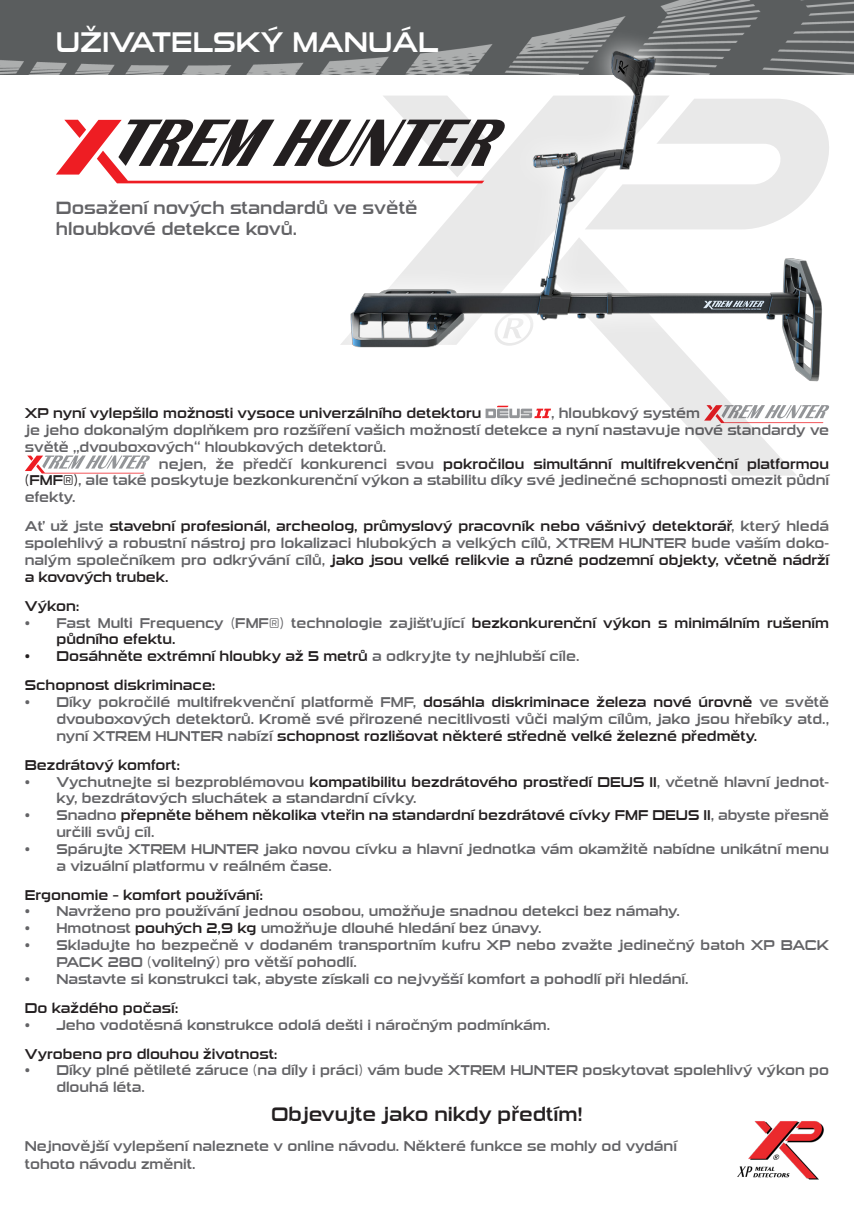
<style>
.page{position:relative;width:854px;height:1206px;background:#fff}
.page>*{position:absolute;margin:0;border:0;box-sizing:border-box;transform-origin:0 0}
.t1{font:28px "Sui Generis Rg";color:#fff}
.t2{font:19.25px "Sui Generis Rg";color:#231f20}
.t3{font:17.5px/21px "Sui Generis Rg";color:#636366}
.t4{font:14px/16.8px "Sui Generis Rg";color:#636366}
.t5{font:14px/16.8px "Sui Generis Rg";color:#231f20}
.s1{color:#636366}
.s2{color:#231f20}
</style>
<div class="page">
<svg style="left:485px;top:406px;width:63px;height:12px"></svg>
<svg style="left:797px;top:405px;width:32px;height:18px"></svg>
<svg style="left:25px;top:455px;width:125px;height:18px"></svg>
<svg style="left:548px;top:404px;width:249px;height:71px"></svg>
<img style="left:0;top:0;width:853px;height:74px">
<svg style="left:56px;top:119px;width:191px;height:64px"></svg>
<img style="left:247px;top:18px;width:606px;height:385px">
<img style="left:737px;top:1121px;width:87px;height:59px">
<h1 class="t1" style="left:56px;top:26px;width:384px">UŽIVATELSKÝ MANUÁL</h1>
<p class="t3" style="left:56px;top:197px;width:363px">Dosažení nových standardů ve světě hloubkové detekce kovů.</p>
<p class="t5" style="left:25px;top:405px;width:458px">XP nyní vylepšilo možnosti vysoce univerzálního detektoru</p>
<p class="t4" style="left:551px;top:405px;width:150px">, hloubkový systém</p>
<p class="t4" style="left:25px;top:422px;width:805px">je jeho dokonalým doplňkem pro rozšíření vašich možností detekce a nyní nastavuje nové standardy ve</p>
<p class="t4" style="left:25px;top:438px;width:363px">světě „dvouboxových“ hloubkových detektorů.</p>
<p class="t5" style="left:159px;top:455px;width:671px"><span class="s1">nejen, že předčí konkurenci svou</span> pokročilou simultánní multifrekvenční platformou</p>
<p class="t4" style="left:25px;top:472px;width:805px"><span class="s2">(FMF®)</span>, ale také poskytuje bezkonkurenční výkon a stabilitu díky své jedinečné schopnosti omezit půdní</p>
<p class="t4" style="left:25px;top:489px;width:52px">efekty.</p>
<p class="t5" style="left:25px;top:518px;width:805px;text-align:justify"><span class="s1">Ať už jste</span> stavební profesionál, archeolog, průmyslový pracovník nebo vášnivý detektorář<span class="s1">, který hledá spolehlivý a robustní nástroj pro lokalizaci hlubokých a velkých cílů, XTREM HUNTER bude vaším doko&shy;nalým společníkem pro odkrývání cílů,</span> jako jsou velké relikvie a různé podzemní objekty, včetně nádrží a kovových trubek.</p>
<p class="t5" style="left:25px;top:597px;width:56px">Výkon:</p>
<p class="t5" style="left:56px;top:614px;width:774px;text-indent:-31px"><span class="s1">• Fast Multi Frequency (FMF®) technologie zajišťující</span> bezkonkurenční výkon s minimálním rušením půdního efektu.</p>
<p class="t5" style="left:25px;top:642px;width:556px;line-height:29.1px">• Dosáhněte extrémní hloubky až 5 metrů <span class="s1">a odkryjte ty nejhlubší cíle.<br></span>Schopnost diskriminace:</p>
<p class="t4" style="left:56px;top:694px;width:774px;text-align:justify;text-indent:-31px">• Díky pokročilé multifrekvenční platformě FMF, <span class="s2">dosáhla diskriminace železa nové úrovně</span> ve světě dvouboxových detektorů. Kromě své přirozené necitlivosti vůči malým cílům, jako jsou hřebíky atd., nyní XTREM HUNTER nabízí <span class="s2">schopnost rozlišovat některé středně velké železné předměty.</span></p>
<p class="t5" style="left:25px;top:756px;width:157px">Bezdrátový komfort:</p>
<p class="t4" style="left:56px;top:773px;width:774px;text-indent:-31px">• Vychutnejte si bezproblémovou <span class="s2">kompatibilitu bezdrátového prostředí DEUS II</span>, včetně hlavní jednot&shy;ky, bezdrátových sluchátek a standardní cívky.</p>
<p class="t5" style="left:56px;top:807px;width:774px;text-indent:-31px"><span class="s1">• Snadno</span> přepněte během několika vteřin na standardní bezdrátové cívky FMF DEUS II<span class="s1">, abyste přesně určili svůj cíl.</span></p>
<p class="t4" style="left:56px;top:840px;width:774px;text-indent:-31px">• Spárujte XTREM HUNTER jako novou cívku a hlavní jednotka vám okamžitě nabídne unikátní menu a vizuální platformu v reálném čase.</p>
<p class="t5" style="left:25px;top:886px;width:240px">Ergonomie – komfort používání:</p>
<p class="t4" style="left:25px;top:903px;width:656px">• Navrženo pro používání jednou osobou, umožňuje snadnou detekci bez námahy.</p>
<p class="t4" style="left:25px;top:920px;width:518px">• Hmotnost <span class="s2">pouhých 2,9 kg</span> umožňuje dlouhé hledání bez únavy.</p>
<p class="t4" style="left:56px;top:937px;width:774px;text-indent:-31px">• Skladujte ho bezpečně v dodaném transportním kufru XP nebo zvažte jedinečný batoh XP BACK<br>PACK 280 (volitelný) pro větší pohodlí.</p>
<p class="t4" style="left:25px;top:970px;width:665px">• Nastavte si konstrukci tak, abyste získali co nejvyšší komfort a pohodlí při hledání.</p>
<p class="t5" style="left:25px;top:999px;width:155px">Do každého počasí:</p>
<p class="t4" style="left:25px;top:1016px;width:526px">• Jeho vodotěsná konstrukce odolá dešti i náročným podmínkám.</p>
<p class="t5" style="left:25px;top:1045px;width:254px">Vyrobeno pro dlouhou životnost:</p>
<p class="t4" style="left:56px;top:1062px;width:774px;text-indent:-31px">• Díky plné pětileté záruce (na díly i práci) vám bude XTREM HUNTER poskytovat spolehlivý výkon po dlouhá léta.</p>
<h2 class="t2" style="left:271px;top:1103px;width:313px">Objevujte jako nikdy předtím!</h2>
<p class="t4" style="left:25px;top:1137px;width:653px;line-height:17.5px">Nejnovější vylepšení naleznete v online návodu. Některé funkce se mohly od vydání tohoto návodu změnit.</p>
</div>
